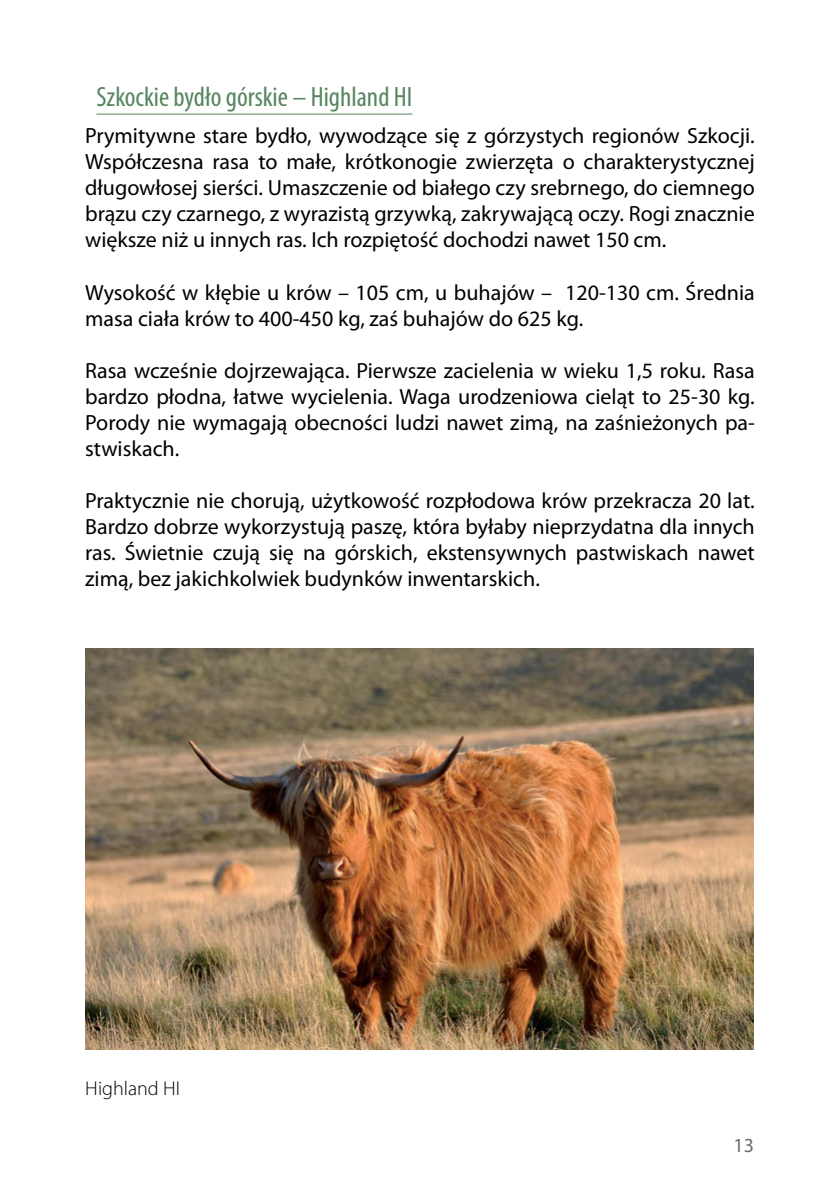
<style>
.page{position:relative;width:840px;height:1191px;background:#fff}
.page>*{position:absolute;margin:0;border:0;box-sizing:border-box;transform-origin:0 0}
.RASA{font:condensed 28px "Myriad Pro";color:#588660}
._00TEKST{font:22px/26px "Myriad Pro";color:#000;text-align:justify}
.wzor{font:300 20px "Myriad Pro";color:#000}
.t1{font:20px "Myriad Pro";color:#6d6e71}
</style>
<div class="page">
<hr style="left:96px;top:114px;width:316px;height:1px;background:#588660">
<img style="left:85px;top:648px;width:667px;height:401px">
<p class="RASA" style="left:96px;top:80px;width:317px">Szkockie bydło górskie – Highland HI</p>
<p class="_00TEKST" style="left:85px;top:123px;width:671px">Prymitywne stare bydło, wywodzące się z górzystych regionów Szkocji.<br>Współczesna rasa to małe, krótkonogie zwierzęta o charakterystycznej długowłosej sierści. Umaszczenie od białego czy srebrnego, do ciemnego brązu czy czarnego, z wyrazistą grzywką, zakrywającą oczy. Rogi znacznie większe niż u innych ras. Ich rozpiętość dochodzi nawet 150 cm.</p>
<p class="_00TEKST" style="left:85px;top:279px;width:670px">Wysokość w kłębie u krów – 105 cm, u buhajów – 120-130 cm. Średnia masa ciała krów to 400-450 kg, zaś buhajów do 625 kg.</p>
<p class="_00TEKST" style="left:85px;top:357px;width:670px">Rasa wcześnie dojrzewająca. Pierwsze zacielenia w wieku 1,5 roku. Rasa bardzo płodna, łatwe wycielenia. Waga urodzeniowa cieląt to 25-30 kg.<br>Porody nie wymagają obecności ludzi nawet zimą, na zaśnieżonych pa&shy;stwiskach.</p>
<p class="_00TEKST" style="left:85px;top:487px;width:670px">Praktycznie nie chorują, użytkowość rozpłodowa krów przekracza 20 lat.<br>Bardzo dobrze wykorzystują paszę, która byłaby nieprzydatna dla innych ras. Świetnie czują się na górskich, ekstensywnych pastwiskach nawet zimą, bez jakichkolwiek budynków inwentarskich.</p>
<p class="wzor" style="left:85px;top:1075px;width:96px">Highland HI</p>
<p class="t1" style="left:733px;top:1133px;width:22px">13</p>
</div>
